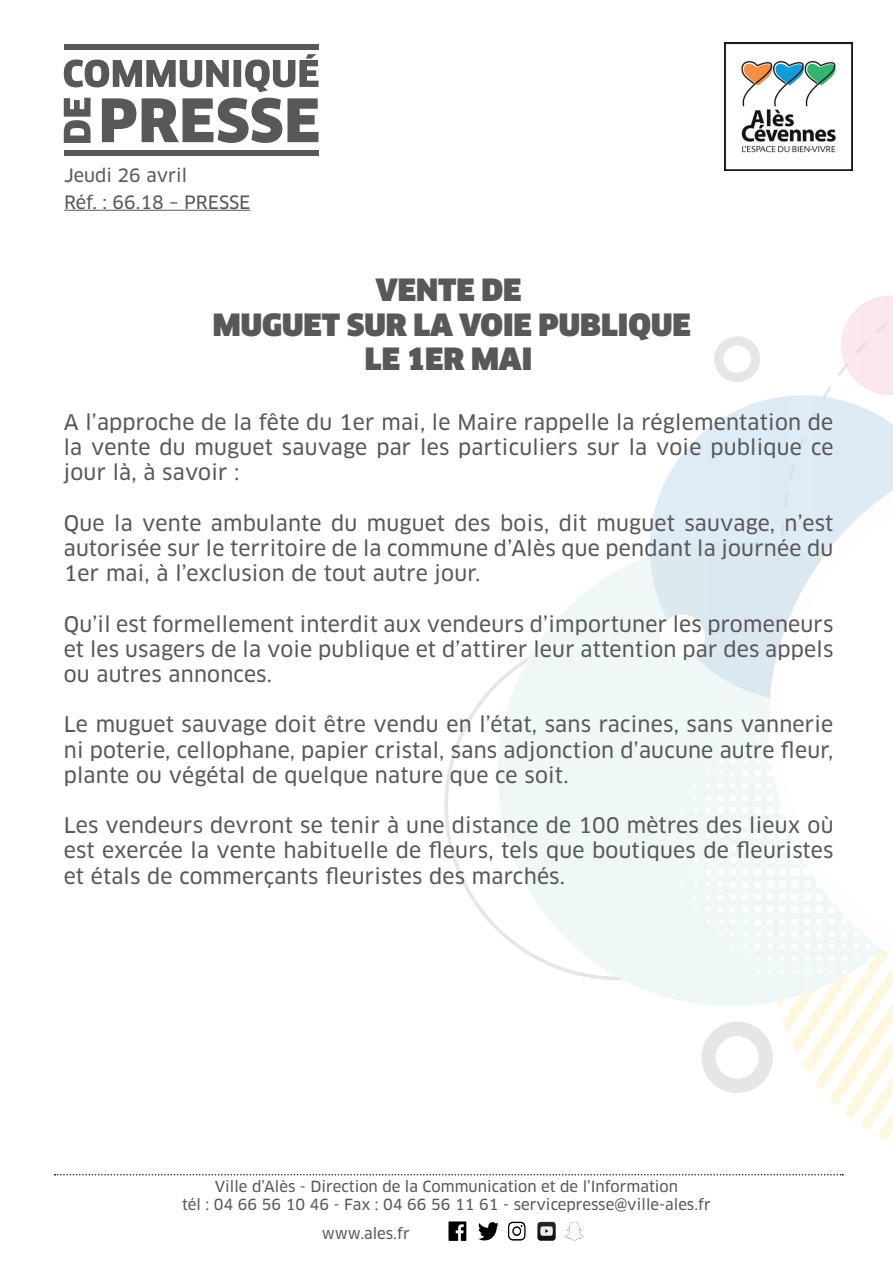
<style>
.page{position:relative;width:893px;height:1263px;background:#fff}
.page>*{position:absolute;margin:0;border:0;box-sizing:border-box;transform-origin:0 0}
.t1{font:900 30px/34.5px "Clan OT";color:#57585a;text-align:center}
.t2{font:21px/25.2px "Clan OT News";letter-spacing:.01em;color:#57585a;text-align:justify}
.t3{font:18px/27px "Clan OT News";color:#57585a}
.t4{font:15px/18px "Clan OT News";color:#57585a;text-align:center}
</style>
<div class="page">
<svg style="left:498px;top:556px;width:281px;height:450px;fill:#eff8f7"></svg>
<svg style="left:756px;top:734px;width:3px;height:4px"></svg>
<svg style="left:743px;top:747px;width:4px;height:4px"></svg>
<svg style="left:755px;top:746px;width:5px;height:5px"></svg>
<svg style="left:731px;top:759px;width:4px;height:4px"></svg>
<svg style="left:743px;top:759px;width:5px;height:4px"></svg>
<svg style="left:755px;top:758px;width:5px;height:5px"></svg>
<svg style="left:767px;top:758px;width:2px;height:6px"></svg>
<svg style="left:719px;top:771px;width:3px;height:4px"></svg>
<svg style="left:731px;top:771px;width:4px;height:5px"></svg>
<svg style="left:743px;top:771px;width:5px;height:5px"></svg>
<svg style="left:755px;top:771px;width:5px;height:5px"></svg>
<svg style="left:706px;top:784px;width:4px;height:3px"></svg>
<svg style="left:718px;top:783px;width:5px;height:5px"></svg>
<svg style="left:730px;top:783px;width:5px;height:5px"></svg>
<svg style="left:743px;top:783px;width:5px;height:5px"></svg>
<svg style="left:755px;top:783px;width:5px;height:5px"></svg>
<svg style="left:767px;top:783px;width:2px;height:6px"></svg>
<svg style="left:706px;top:796px;width:4px;height:4px"></svg>
<svg style="left:718px;top:796px;width:5px;height:4px"></svg>
<svg style="left:730px;top:795px;width:5px;height:6px"></svg>
<svg style="left:742px;top:795px;width:6px;height:6px"></svg>
<svg style="left:755px;top:795px;width:6px;height:6px"></svg>
<svg style="left:767px;top:795px;width:2px;height:6px"></svg>
<svg style="left:706px;top:808px;width:4px;height:5px"></svg>
<svg style="left:718px;top:808px;width:5px;height:5px"></svg>
<svg style="left:730px;top:808px;width:6px;height:5px"></svg>
<svg style="left:742px;top:808px;width:6px;height:5px"></svg>
<svg style="left:755px;top:807px;width:6px;height:6px"></svg>
<div style="left:767px;top:807px;width:6px;height:7px;background:#fff"></div>
<svg style="left:694px;top:821px;width:4px;height:4px"></svg>
<svg style="left:706px;top:820px;width:4px;height:5px"></svg>
<svg style="left:718px;top:820px;width:5px;height:5px"></svg>
<svg style="left:730px;top:820px;width:6px;height:6px"></svg>
<svg style="left:742px;top:820px;width:6px;height:6px"></svg>
<div style="left:754px;top:820px;width:7px;height:6px;background:#fff"></div>
<div style="left:767px;top:819px;width:6px;height:7px;background:#fff"></div>
<svg style="left:694px;top:833px;width:4px;height:4px"></svg>
<svg style="left:706px;top:833px;width:4px;height:4px"></svg>
<svg style="left:718px;top:832px;width:5px;height:6px"></svg>
<svg style="left:730px;top:832px;width:6px;height:6px"></svg>
<svg style="left:742px;top:832px;width:6px;height:6px"></svg>
<div style="left:754px;top:832px;width:7px;height:6px;background:#fff"></div>
<svg style="left:767px;top:832px;width:2px;height:6px"></svg>
<svg style="left:694px;top:846px;width:4px;height:3px"></svg>
<svg style="left:706px;top:845px;width:4px;height:5px"></svg>
<svg style="left:718px;top:845px;width:5px;height:5px"></svg>
<svg style="left:730px;top:845px;width:6px;height:5px"></svg>
<svg style="left:742px;top:844px;width:6px;height:6px"></svg>
<div style="left:754px;top:844px;width:7px;height:7px;background:#fff"></div>
<div style="left:767px;top:844px;width:6px;height:7px;background:#fff"></div>
<svg style="left:694px;top:858px;width:4px;height:4px"></svg>
<svg style="left:706px;top:857px;width:4px;height:5px"></svg>
<svg style="left:718px;top:857px;width:5px;height:5px"></svg>
<svg style="left:730px;top:857px;width:6px;height:6px"></svg>
<svg style="left:742px;top:857px;width:6px;height:6px"></svg>
<div style="left:754px;top:857px;width:7px;height:6px;background:#fff"></div>
<div style="left:767px;top:856px;width:6px;height:7px;background:#fff"></div>
<svg style="left:694px;top:870px;width:4px;height:4px"></svg>
<svg style="left:706px;top:870px;width:4px;height:4px"></svg>
<svg style="left:718px;top:870px;width:5px;height:5px"></svg>
<svg style="left:730px;top:869px;width:6px;height:6px"></svg>
<svg style="left:742px;top:869px;width:6px;height:6px"></svg>
<svg style="left:755px;top:869px;width:6px;height:6px"></svg>
<svg style="left:767px;top:869px;width:2px;height:6px"></svg>
<svg style="left:706px;top:882px;width:4px;height:5px"></svg>
<svg style="left:718px;top:882px;width:5px;height:5px"></svg>
<svg style="left:730px;top:882px;width:6px;height:5px"></svg>
<svg style="left:742px;top:882px;width:6px;height:5px"></svg>
<svg style="left:755px;top:882px;width:6px;height:6px"></svg>
<div style="left:767px;top:881px;width:6px;height:7px;background:#fff"></div>
<svg style="left:706px;top:895px;width:4px;height:4px"></svg>
<svg style="left:718px;top:895px;width:5px;height:4px"></svg>
<svg style="left:730px;top:894px;width:5px;height:5px"></svg>
<svg style="left:742px;top:894px;width:6px;height:6px"></svg>
<svg style="left:755px;top:894px;width:5px;height:6px"></svg>
<svg style="left:767px;top:894px;width:2px;height:6px"></svg>
<svg style="left:718px;top:907px;width:5px;height:4px"></svg>
<svg style="left:730px;top:907px;width:5px;height:5px"></svg>
<svg style="left:743px;top:907px;width:5px;height:5px"></svg>
<svg style="left:755px;top:907px;width:5px;height:5px"></svg>
<svg style="left:767px;top:906px;width:2px;height:6px"></svg>
<svg style="left:731px;top:919px;width:4px;height:5px"></svg>
<svg style="left:743px;top:919px;width:5px;height:5px"></svg>
<svg style="left:755px;top:919px;width:5px;height:5px"></svg>
<svg style="left:731px;top:932px;width:4px;height:4px"></svg>
<svg style="left:743px;top:932px;width:4px;height:4px"></svg>
<svg style="left:755px;top:932px;width:5px;height:4px"></svg>
<svg style="left:767px;top:931px;width:2px;height:6px"></svg>
<svg style="left:756px;top:944px;width:4px;height:4px"></svg>
<svg style="left:779px;top:1005px;width:114px;height:136px"></svg>
<svg style="left:650px;top:395px;width:243px;height:306px"></svg>
<svg style="left:841px;top:295px;width:52px;height:100px"></svg>
<div style="left:701px;top:1022px;width:72px;height:71px;border:14px solid #57585a;border-radius:50%"></div>
<div style="left:714px;top:336px;width:46px;height:46px;border:9px solid #57585a;border-radius:50%"></div>
<svg style="left:769px;top:442px;width:124px;height:563px"></svg>
<div style="left:660px;top:614px;width:45px;height:45px;background:#fff;border-radius:50%"></div>
<svg style="left:55px;top:1174px;width:786px;height:1px"></svg>
<img style="left:725px;top:42px;width:128px;height:128px">
<hr style="left:64px;top:210px;width:186px;height:1px;background:#57585a">
<img style="left:448px;top:1222px;width:136px;height:18px">
<svg style="left:102px;top:98px;width:217px;height:45px"></svg>
<svg style="left:64px;top:98px;width:27px;height:45px"></svg>
<svg style="left:64px;top:54px;width:255px;height:38px"></svg>
<div style="left:64px;top:45px;width:255px;height:5px;background:#57585a"></div>
<div style="left:64px;top:150px;width:255px;height:6px;background:#57585a"></div>
<p class="t3" style="left:64px;top:162px;width:188px">Jeudi 26 avril<br>Réf. : 66.18 – PRESSE</p>
<h1 class="t1" style="left:213px;top:274px;width:480px">VENTE DE<br>MUGUET SUR LA VOIE PUBLIQUE<br>LE 1ER MAI</h1>
<p class="t2" style="left:64px;top:410px;width:771px">A l’approche de la fête du 1er mai, le Maire rappelle la réglementation de la vente du muguet sauvage par les particuliers sur la voie publique ce jour là, à savoir :</p>
<p class="t2" style="left:64px;top:510px;width:771px">Que la vente ambulante du muguet des bois, dit muguet sauvage, n’est autorisée sur le territoire de la commune d’Alès que pendant la journée du 1er mai, à l’exclusion de tout autre jour.</p>
<p class="t2" style="left:64px;top:611px;width:771px">Qu’il est formellement interdit aux vendeurs d’importuner les promeneurs et les usagers de la voie publique et d’attirer leur attention par des appels ou autres annonces.</p>
<p class="t2" style="left:64px;top:712px;width:771px">Le muguet sauvage doit être vendu en l’état, sans racines, sans vannerie ni poterie, cellophane, papier cristal, sans adjonction d’aucune autre fleur, plante ou végétal de quelque nature que ce soit.</p>
<p class="t2" style="left:64px;top:813px;width:771px">Les vendeurs devront se tenir à une distance de 100 mètres des lieux où est exercée la vente habituelle de fleurs, tels que boutiques de fleuristes et étals de commerçants fleuristes des marchés.</p>
<p class="t4" style="left:182px;top:1178px;width:530px">Ville d’Alès - Direction de la Communication et de l’Information<br>tél : 04 66 56 10 46 - Fax : 04 66 56 11 61 - servicepresse@ville-ales.fr</p>
<p class="t4" style="left:322px;top:1224px;width:89px">www.ales.fr</p>
</div>
